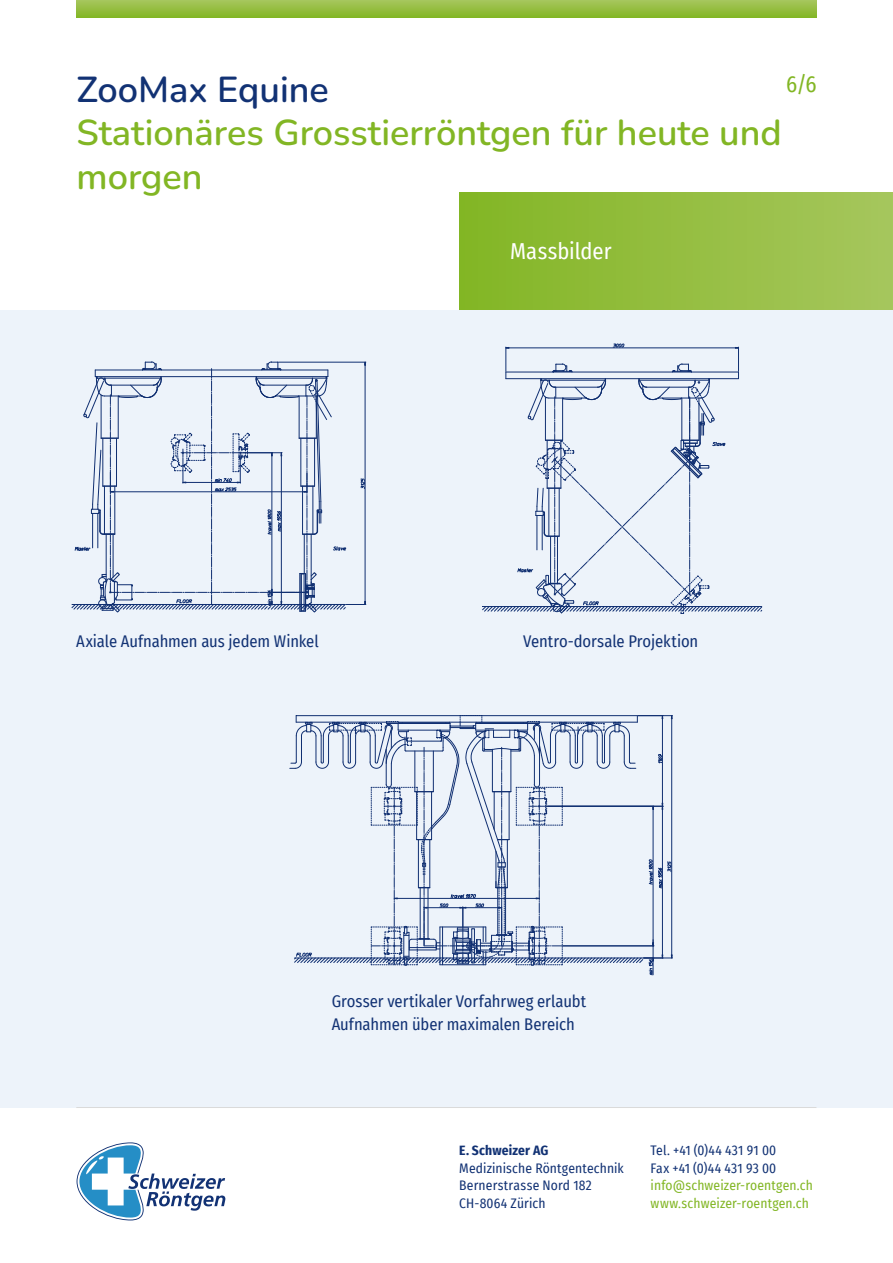
<style>
.page{position:relative;width:893px;height:1263px;background:#fff}
.page>*{position:absolute;margin:0;border:0;box-sizing:border-box;transform-origin:0 0}
.t1{font:600 36px/43.2px "Nunito";color:#82b624}
.t2{font:600 36px "Nunito";color:#123274}
.t3{font:22.5px "Fira Sans Condensed";color:#fff}
.t4{font:22.5px "Fira Sans Condensed";color:#82b624}
.t5{font:16.5px/23.1px "Fira Sans Condensed";letter-spacing:-.005em;color:#123274}
.t6{font:13.5px/17.5px "Fira Sans Condensed";letter-spacing:.015em;color:#123274}
.t7{font:13.5px/17.5px "Fira Sans Condensed";letter-spacing:.01em;color:#82b624}
.t8{font:700 13.5px "Fira Sans Condensed";letter-spacing:.01em;color:#123274}
</style>
<div class="page">
<div style="left:0;top:310px;width:893px;height:798px;background:#edf3fa"></div>
<hr style="left:76px;top:1107px;width:740px;height:1px;background:#dadada">
<svg style="left:77px;top:1142px;width:148px;height:78px"></svg>
<svg style="left:72px;top:361px;width:294px;height:251px"></svg>
<svg style="left:482px;top:344px;width:280px;height:270px"></svg>
<svg style="left:290px;top:715px;width:382px;height:260px"></svg>
<svg style="left:76px;top:0;width:741px;height:17px;background:#95be42"></svg>
<div style="left:459px;top:192px;width:434px;height:118px;background:linear-gradient(to right,#83b624,#a6c65d)"></div>
<h1 class="t2" style="left:77px;top:65px;width:254px">ZooMax Equine</h1>
<h1 class="t1" style="left:77px;top:110px;width:707px">Stationäres Grosstierröntgen für heute und morgen</h1>
<h2 class="t4" style="left:786px;top:67px;width:32px">6/6</h2>
<h2 class="t3" style="left:510px;top:234px;width:103px">Massbilder</h2>
<p class="t5" style="left:76px;top:629px;width:244px">Axiale Aufnahmen aus jedem Winkel</p>
<p class="t5" style="left:523px;top:629px;width:177px">Ventro-dorsale Projektion</p>
<p class="t5" style="left:332px;top:989px;width:256px">Grosser vertikaler Vorfahrweg erlaubt<br>Aufnahmen über maximalen Bereich</p>
<p class="t8" style="left:459px;top:1139px;width:91px">E. Schweizer AG</p>
<p class="t6" style="left:459px;top:1159px;width:166px">Medizinische Röntgentechnik<br>Bernerstrasse Nord 182<br>CH-8064 Zürich</p>
<p class="t6" style="left:651px;top:1141px;width:127px">Tel. +41 (0)44 431 91 00<br>Fax +41 (0)44 431 93 00</p>
<p class="t7" style="left:651px;top:1176px;width:164px">info@schweizer-roentgen.ch www.schweizer-roentgen.ch</p>
</div>
